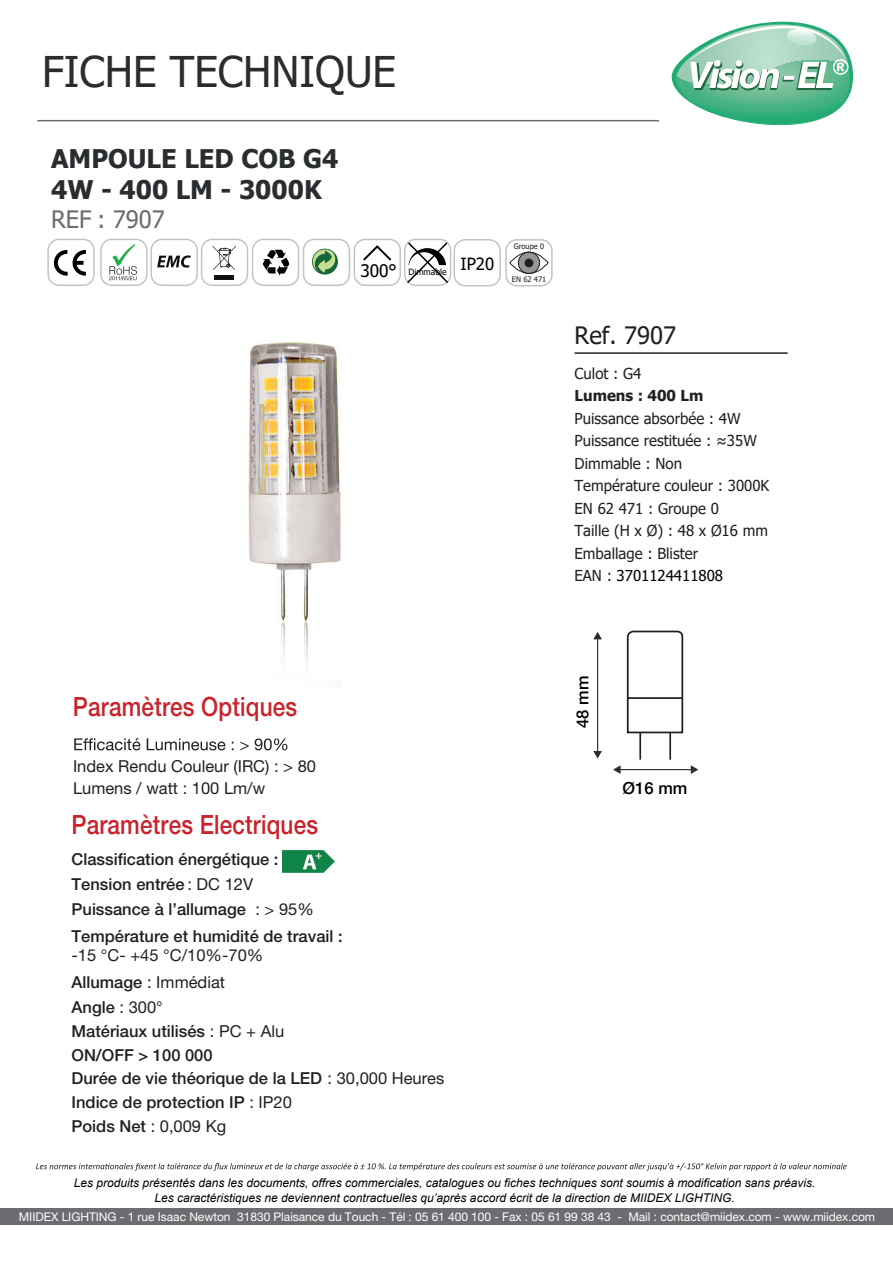
<style>
.page{position:relative;width:893px;height:1263px;background:#fff}
.page>*{position:absolute;margin:0;border:0;box-sizing:border-box;transform-origin:0 0}
.t1{font:42.3px "Tahoma";color:#292d2f}
.t2{font:500 26.55px "Helvetica Neue LT Std";letter-spacing:.01em;color:#cb212b;scale:.85 1}
.t3{font:700 25.65px/30.6px "Tahoma";color:#292d2f}
.t4{font:24px "Tahoma";color:#6c6d70}
.t5{font:24px "Tahoma";color:#231f20}
.t6{font:500 16.65px "Helvetica Neue LT Std";color:#000}
.t7{font:500 16.5px/24.2px "Helvetica Neue LT Std";color:#231f20}
.t8{font:16.5px/21.6px "Helvetica Neue LT Std";color:#231f20}
.t9{font:15.15px/22.5px "Tahoma";color:#231f20}
.t10{font:700 15.15px "Tahoma";color:#231f20}
.t11{font:15px "Tahoma";color:#000}
.t12{font:italic 12px/14.4px "Arial";color:#000001;text-align:center}
.t13{font:12px "Helvetica Neue LT Std";letter-spacing:-.005em;color:#fff}
.t14{font:8.7px "Tahoma";color:#000}
.t15{font:7.5px "Tahoma";color:#231f20}
.s1{font-size:17.25px}
.s2{font-size:15.15px;color:#231f20}
.s3{font-weight:400}
.s4{font-weight:500}
</style>
<div class="page">
<hr style="left:37px;top:120px;width:622px;height:1px;background:#6c6d70">
<svg style="left:672px;top:21px;width:181px;height:105px"></svg>
<svg style="left:74px;top:738px;width:213px;height:12px"></svg>
<hr style="left:575px;top:352px;width:213px;height:2px;background:#231f20">
<div style="left:303px;top:239px;width:47px;height:47px;border:1px solid #c1c4c7;border-radius:11px"></div>
<div style="left:100px;top:239px;width:48px;height:47px;border:1px solid #c1c4c7;border-radius:11px"></div>
<div style="left:47px;top:239px;width:48px;height:47px;border:1px solid #c1c4c7;border-radius:11px"></div>
<div style="left:150px;top:239px;width:48px;height:47px;border:1px solid #c1c4c7;border-radius:11px"></div>
<div style="left:201px;top:239px;width:47px;height:47px;border:1px solid #c1c4c7;border-radius:11px"></div>
<div style="left:252px;top:239px;width:47px;height:47px;border:1px solid #c1c4c7;border-radius:11px"></div>
<svg style="left:54px;top:250px;width:32px;height:26px"></svg>
<svg style="left:157px;top:255px;width:34px;height:13px"></svg>
<svg style="left:213px;top:245px;width:23px;height:25px"></svg>
<div style="left:214px;top:275px;width:20px;height:5px;background:#0f0c12"></div>
<svg style="left:263px;top:250px;width:26px;height:26px"></svg>
<svg style="left:312px;top:249px;width:26px;height:26px"></svg>
<div style="left:354px;top:239px;width:47px;height:47px;border:1px solid #c1c4c7;border-radius:11px"></div>
<svg style="left:363px;top:245px;width:28px;height:16px"></svg>
<svg style="left:109px;top:244px;width:28px;height:36px"></svg>
<div style="left:404px;top:239px;width:47px;height:47px;border:1px solid #c1c4c7;border-radius:11px"></div>
<svg style="left:405px;top:241px;width:45px;height:44px"></svg>
<div style="left:453px;top:239px;width:48px;height:47px;border:1px solid #c1c4c7;border-radius:11px"></div>
<hr style="left:597px;top:637px;width:1px;height:118px;background:#292d2f">
<svg style="left:593px;top:632px;width:9px;height:7px"></svg>
<svg style="left:593px;top:751px;width:9px;height:7px"></svg>
<svg style="left:613px;top:765px;width:8px;height:9px"></svg>
<svg style="left:691px;top:765px;width:7px;height:9px"></svg>
<hr style="left:617px;top:769px;width:77px;height:1px;background:#292d2f">
<svg style="left:626px;top:630px;width:58px;height:104px"></svg>
<hr style="left:669px;top:732px;width:2px;height:28px;background:#231f20">
<hr style="left:639px;top:732px;width:2px;height:28px;background:#231f20">
<hr style="left:628px;top:697px;width:54px;height:2px;background:#231f20">
<img style="left:248px;top:342px;width:93px;height:347px">
<img style="left:283px;top:850px;width:51px;height:22px">
<div style="left:0;top:1208px;width:893px;height:16px;background:#6c6d70"></div>
<div style="left:505px;top:239px;width:48px;height:47px;border:1px solid #c1c4c7;border-radius:11px"></div>
<svg style="left:518px;top:252px;width:22px;height:22px"></svg>
<div style="left:509px;top:252px;width:39px;height:22px;border:1px solid #231f20;border-radius:50%"></div>
<div style="left:525px;top:259px;width:8px;height:8px;background:#231f20;border-radius:50%"></div>
<svg style="left:36px;top:1163px;width:811px;height:8px"></svg>
<h1 class="t1" style="left:42px;top:43px;width:356px">FICHE TECHNIQUE</h1>
<h3 class="t3" style="left:51px;top:145px;width:289px">AMPOULE LED COB G4<br>4W - 400 LM - 3000K</h3>
<h3 class="t4" style="left:51px;top:203px;width:115px">REF : 7907</h3>
<p class="t14" style="left:360px;top:266px;width:135px"><span class="s1">300°</span> Dimmable <sup>IP20</sup></p>
<p class="t15" style="left:514px;top:241px;width:32px">Groupe 0</p>
<p class="t15" style="left:512px;top:274px;width:36px">EN 62 471</p>
<h3 class="t5" style="left:575px;top:320px;width:103px">Ref. 7907</h3>
<p class="t9" style="left:575px;top:363px;width:68px">Culot : G4</p>
<p class="t10" style="left:575px;top:385px;width:130px">Lumens : 400 Lm</p>
<p class="t9" style="left:575px;top:408px;width:196px">Puissance absorbée : 4W<br>Puissance restituée : ≈35W<br>Dimmable : Non<br>Température couleur : 3000K<br>EN 62 471 : Groupe 0<br>Taille (H x Ø) : 48 x Ø16 mm<br>Emballage : Blister</p>
<p class="t11" style="left:575px;top:566px;width:150px"><span class="s2">EAN :</span> 3701124411808</p>
<h2 class="t2" style="left:73px;top:691px;width:265px">Paramètres Optiques</h2>
<p class="t8" style="left:73px;top:755px;width:245px">Index Rendu Couleur (IRC) : &gt; 80<br>Lumens / watt : 100 Lm/w</p>
<h2 class="t2" style="left:72px;top:809px;width:292px">Paramètres Electriques</h2>
<p class="t7" style="left:72px;top:847px;width:208px">Classification énergétique :</p>
<p class="t7" style="left:72px;top:872px;width:244px">Tension entrée <span class="s3">: DC 12V<br></span>Puissance à l’allumage <span class="s3">: &gt; 95%</span></p>
<p class="t7" style="left:72px;top:923px;width:273px">Température et humidité de travail :</p>
<p class="t8" style="left:72px;top:942px;width:193px;line-height:27px">-15 °C- +45 °C/10%-70%<br><span class="s4">Allumage</span> : Immédiat</p>
<p class="t7" style="left:72px;top:994px;width:214px">Angle <span class="s3">: 300°<br></span>Matériaux utilisés <span class="s3">: PC + Alu</span></p>
<p class="t7" style="left:72px;top:1065px;width:374px">Durée de vie théorique de la LED <span class="s3">: 30,000 Heures</span></p>
<p class="t7" style="left:72px;top:1043px;width:143px">ON/OFF &gt; 100 000</p>
<p class="t7" style="left:72px;top:1090px;width:222px">Indice de protection IP <span class="s3">: IP20<br></span>Poids Net <span class="s3">: 0,009 Kg</span></p>
<p class="t6" style="left:573px;top:728px;width:54px;rotate:-90deg">48 mm</p>
<p class="t6" style="left:622px;top:778px;width:66px">Ø16 mm</p>
<p class="t12" style="left:74px;top:1176px;width:743px">Les produits présentés dans les documents, offres commerciales, catalogues ou fiches techniques sont soumis à modification sans préavis.<br>Les caractéristiques ne deviennent contractuelles qu’après accord écrit de la direction de MIIDEX LIGHTING.</p>
<p class="t13" style="left:19px;top:1209px;width:858px">MIIDEX LIGHTING - 1 rue Isaac Newton 31830 Plaisance du Touch - Tél : 05 61 400 100 - Fax : 05 61 99 38 43 - Mail : contact@miidex.com - www.miidex.com</p>
</div>
